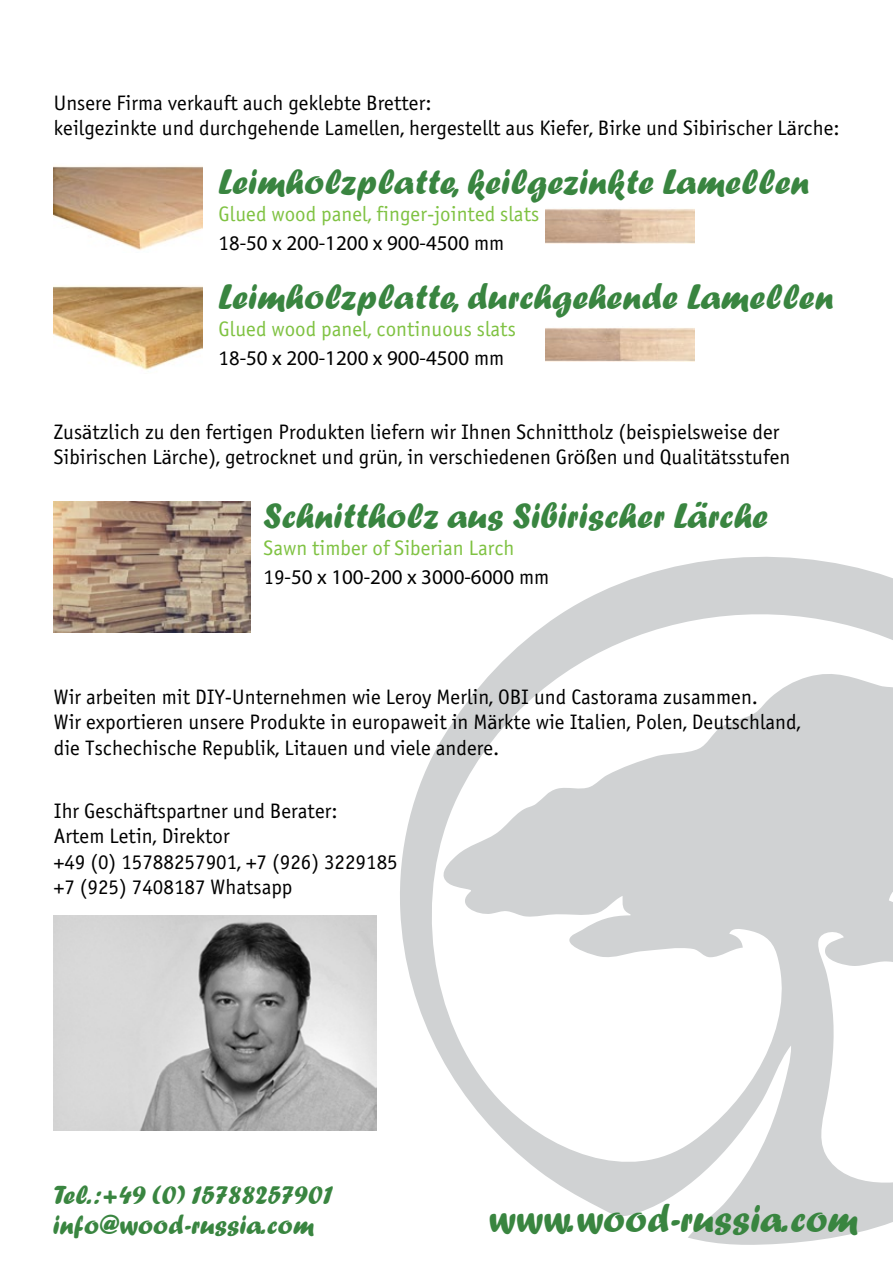
<style>
.page{position:relative;width:893px;height:1263px;background:#fff}
.page>*{position:absolute;margin:0;border:0;box-sizing:border-box;transform-origin:0 0}
.t1{font:40.2px "Forte";color:#398540}
.t2{font:36.9px "Forte";color:#398540}
.t3{font:27.75px/30.8px "Forte";color:#398540}
.t4{font:21px/25.2px "Officina Sans C";color:#000}
.t5{font:21px "Officina Sans C";color:#7fc242}
.t6{font:21px "Myriad Pro";color:#000}
.s1{font-family:"Myriad Pro"}
.s2{font-family:"Officina Sans C"}
.s3{font-family:"AG Cooper Cyr Roman";font-size:27px}
</style>
<div class="page">
<svg style="left:400px;top:556px;width:493px;height:689px"></svg>
<img style="left:54px;top:166px;width:149px;height:84px">
<img style="left:53px;top:286px;width:149px;height:84px">
<img style="left:546px;top:209px;width:149px;height:34px">
<img style="left:546px;top:327px;width:149px;height:35px">
<img style="left:54px;top:501px;width:196px;height:131px">
<img style="left:54px;top:915px;width:322px;height:215px">
<p class="t4" style="left:54px;top:91px;width:787px">Unsere Firma verkauft auch geklebte Bretter:<br>keilgezinkte und durchgehende Lamellen, hergestellt aus Kiefer, Birke und Sibirischer L<span class="s1">ä</span>rche:</p>
<h2 class="t2" style="left:219px;top:159px;width:593px">Leimholzplatte, keilgezinkte Lamellen</h2>
<p class="t5" style="left:219px;top:202px;width:322px">Glued wood panel, finger-jointed slats</p>
<p class="t6" style="left:219px;top:230px;width:287px"><span class="s2">18</span>-50 x 200-1200 x 900-4500 <span class="s2">mm</span></p>
<h2 class="t2" style="left:219px;top:275px;width:617px">Leimholzplatte, durchgehende Lamellen</h2>
<p class="t5" style="left:219px;top:317px;width:299px">Glued wood panel, continuous slats</p>
<p class="t6" style="left:219px;top:345px;width:287px"><span class="s2">18</span>-50 x 200-1200 x 900-4500 <span class="s2">mm</span></p>
<p class="t4" style="left:54px;top:419px;width:738px">Zus<span class="s1">ä</span>tzlich zu den fertigen Produkten liefern wir Ihnen Schnittholz (beispielsweise der<br>Sibirischen L<span class="s1">ä</span>rche), getrocknet und gr<span class="s1">ü</span>n, in verschiedenen Gr<span class="s1">öß</span>en und Qualit<span class="s1">ä</span>tsstufen</p>
<h2 class="t2" style="left:264px;top:494px;width:507px">Schnittholz aus Sibirischer Lärche</h2>
<p class="t6" style="left:264px;top:564px;width:287px"><span class="s2">19</span>-50 x 100-200 x 3000-6000 <span class="s2">mm</span></p>
<p class="t5" style="left:264px;top:536px;width:252px">Sawn timber of Siberian Larch</p>
<p class="t4" style="left:54px;top:685px;width:748px">Wir arbeiten mit DIY-Unternehmen wie Leroy Merlin, OBI und Castorama zusammen.<br>Wir exportieren unsere Produkte in europaweit in M<span class="s1">ä</span>rkte wie Italien, Polen, Deutschland, die Tschechische Republik, Litauen und viele andere.</p>
<p class="t4" style="left:54px;top:799px;width:345px">Ihr Gesch<span class="s1">ä</span>ftspartner und Berater:<br>Artem Letin, Direktor<br>+49 (0) 15788257901, +7 (926) 3229185 +7 (925) 7408187 Whatsapp</p>
<h3 class="t3" style="left:53px;top:1179px;width:281px">Tel.:<span class="s3">+</span>49 (0) 15788257901 info<span class="s3">@</span>wood-russia.com</h3>
<h1 class="t1" style="left:489px;top:1194px;width:371px">www.wood-russia.com</h1>
</div>
